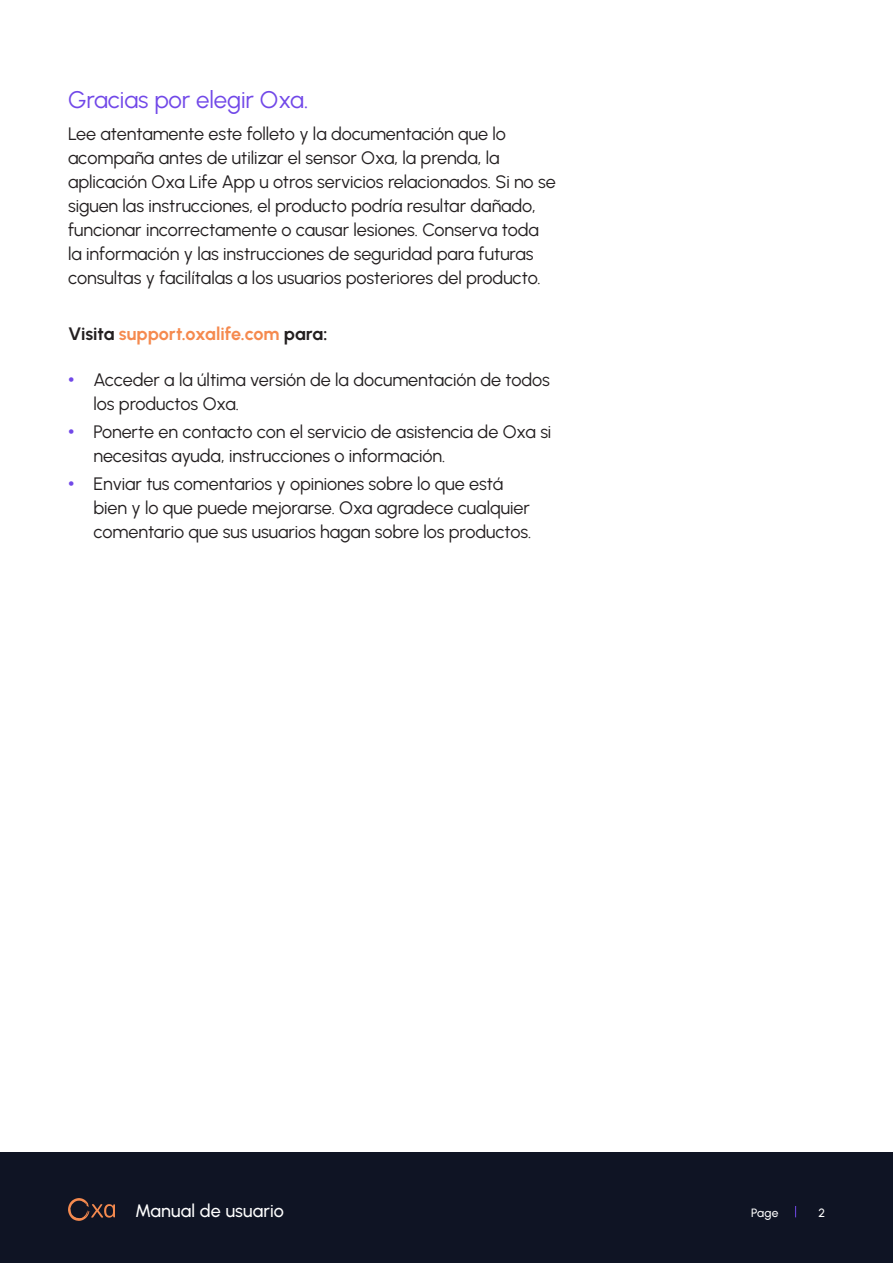
<style>
.page{position:relative;width:893px;height:1263px;background:#fff}
.page>*{position:absolute;margin:0;border:0;box-sizing:border-box;transform-origin:0 0}
._03_Body{font:24px "Urbanist";letter-spacing:-.005em;color:#7148e8}
._03_Body-2{font:18px/24px "Urbanist";letter-spacing:-.005em;color:#231f20}
._03_Body-3{font:700 18px "Urbanist";color:#f58a4f}
.t1{font:500 18px "Urbanist";letter-spacing:.01em;color:#fff}
.t2{font:500 12px "Urbanist";color:#fff}
.s1{color:#231f20}
.s2{font-family:"Arial";color:#7148e8}
</style>
<div class="page">
<div style="left:0;top:1152px;width:893px;height:111px;background:#0f1424"></div>
<svg style="left:68px;top:1198px;width:47px;height:23px"></svg>
<p class="_03_Body" style="left:68px;top:84px;width:242px">Gracias por elegir Oxa.</p>
<p class="_03_Body-2" style="left:68px;top:122px;width:489px">Lee atentamente este folleto y la documentación que lo acompaña antes de utilizar el sensor Oxa, la prenda, la aplicación Oxa Life App u otros servicios relacionados. Si no se siguen las instrucciones, el producto podría resultar dañado, funcionar incorrectamente o causar lesiones. Conserva toda la información y las instrucciones de seguridad para futuras consultas y facilítalas a los usuarios posteriores del producto.</p>
<p class="_03_Body-3" style="left:68px;top:322px;width:261px"><span class="s1">Visita</span> support.oxalife.com <span class="s1">para:</span></p>
<p class="_03_Body-2" style="left:94px;top:367px;width:458px;text-indent:-26px"><span class="s2">•</span> Acceder a la última versión de la documentación de todos los productos Oxa.</p>
<p class="_03_Body-2" style="left:94px;top:419px;width:459px;text-indent:-26px"><span class="s2">•</span> Ponerte en contacto con el servicio de asistencia de Oxa si necesitas ayuda, instrucciones o información.</p>
<p class="_03_Body-2" style="left:94px;top:471px;width:439px;text-indent:-26px"><span class="s2">•</span> Enviar tus comentarios y opiniones sobre lo que está bien y lo que puede mejorarse. Oxa agradece cualquier comentario que sus usuarios hagan sobre los productos.</p>
<p class="t1" style="left:135px;top:1199px;width:150px">Manual de usuario</p>
<p class="t2" style="left:751px;top:1205px;width:29px">Page</p>
<p class="t2" style="left:818px;top:1205px;width:8px">2</p>
</div>
